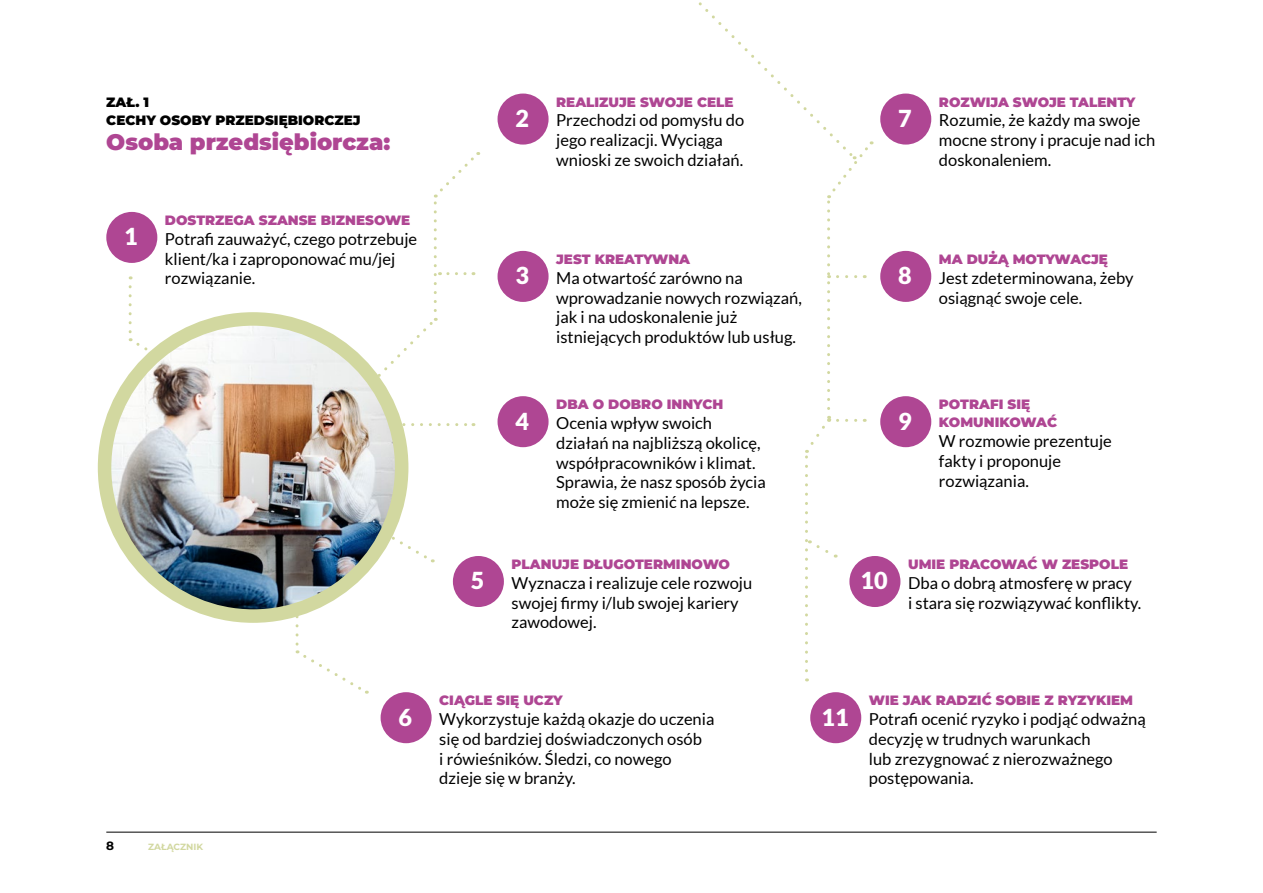
<style>
.page{position:relative;width:1263px;height:893px;background:#fff}
.page>*{position:absolute;margin:0;border:0;box-sizing:border-box;transform-origin:0 0}
.t1{font:900 23.4px "Lato";color:#fff}
.t2{font:900 22.5px "Montserrat";color:#af4693}
.t3{font:16.5px/19.8px "Lato";color:#000}
.t4{font:900 13.5px/18px "Montserrat";color:#af4693}
.t5{font:900 13.5px/18px "Montserrat";color:#000}
.t6{font:700 12px "Montserrat";color:#000}
.t7{font:700 9px "Montserrat";color:#d2d8a0}
</style>
<div class="page">
<hr style="left:106px;top:832px;width:1051px;height:1px;background:#000">
<div style="left:106px;top:212px;width:51px;height:51px;background:#af4693;border-radius:50%"></div>
<div style="left:497px;top:94px;width:52px;height:51px;background:#af4693;border-radius:50%"></div>
<div style="left:497px;top:396px;width:52px;height:51px;background:#af4693;border-radius:50%"></div>
<div style="left:453px;top:556px;width:51px;height:51px;background:#af4693;border-radius:50%"></div>
<div style="left:381px;top:692px;width:51px;height:51px;background:#af4693;border-radius:50%"></div>
<div style="left:880px;top:94px;width:51px;height:51px;background:#af4693;border-radius:50%"></div>
<div style="left:880px;top:251px;width:51px;height:51px;background:#af4693;border-radius:50%"></div>
<div style="left:880px;top:396px;width:51px;height:51px;background:#af4693;border-radius:50%"></div>
<div style="left:849px;top:556px;width:51px;height:51px;background:#af4693;border-radius:50%"></div>
<div style="left:810px;top:692px;width:51px;height:51px;background:#af4693;border-radius:50%"></div>
<div style="left:497px;top:251px;width:52px;height:51px;background:#af4693;border-radius:50%"></div>
<svg style="left:129px;top:287px;width:64px;height:91px"></svg>
<svg style="left:296px;top:580px;width:71px;height:114px"></svg>
<svg style="left:297px;top:318px;width:177px;height:245px"></svg>
<svg style="left:434px;top:152px;width:45px;height:159px"></svg>
<svg style="left:805px;top:416px;width:60px;height:255px"></svg>
<svg style="left:698px;top:2px;width:175px;height:406px"></svg>
<img style="left:105px;top:319px;width:297px;height:297px;border-radius:149px">
<div style="left:98px;top:312px;width:310px;height:311px;border:14px solid #d2d8a0;border-radius:50%"></div>
<p class="t5" style="left:106px;top:92px;width:256px">ZAŁ. 1<br>CECHY OSOBY PRZEDSIĘBIORCZEJ</p>
<h2 class="t2" style="left:106px;top:127px;width:285px">Osoba przedsiębiorcza:</h2>
<h1 class="t1" style="left:124px;top:223px;width:15px">1</h1>
<p class="t4" style="left:165px;top:211px;width:247px">DOSTRZEGA SZANSE BIZNESOWE</p>
<p class="t3" style="left:165px;top:229px;width:254px">Potrafi zauważyć, czego potrzebuje klient/ka i zaproponować mu/jej rozwiązanie.</p>
<h1 class="t1" style="left:515px;top:105px;width:15px">2</h1>
<p class="t4" style="left:556px;top:92px;width:179px">REALIZUJE SWOJE CELE</p>
<p class="t3" style="left:556px;top:110px;width:190px">Przechodzi od pomysłu do jego realizacji. Wyciąga wnioski ze swoich działań.</p>
<h1 class="t1" style="left:471px;top:567px;width:15px">5</h1>
<h1 class="t1" style="left:515px;top:262px;width:15px">3</h1>
<h1 class="t1" style="left:515px;top:407px;width:15px">4</h1>
<p class="t4" style="left:556px;top:250px;width:135px">JEST KREATYWNA</p>
<p class="t3" style="left:556px;top:268px;width:247px">Ma otwartość zarówno na wprowadzanie nowych rozwiązań, jak i na udoskonalenie już istniejących produktów lub usług.</p>
<p class="t4" style="left:556px;top:395px;width:169px">DBA O DOBRO INNYCH</p>
<p class="t3" style="left:556px;top:413px;width:211px">Ocenia wpływ swoich działań na najbliższą okolicę, współpracowników i klimat.<br>Sprawia, że nasz sposób życia może się zmienić na lepsze.</p>
<p class="t4" style="left:512px;top:555px;width:220px">PLANUJE DŁUGOTERMINOWO</p>
<p class="t3" style="left:512px;top:573px;width:242px">Wyznacza i realizuje cele rozwoju swojej firmy i/lub swojej kariery zawodowej.</p>
<h1 class="t1" style="left:898px;top:105px;width:15px">7</h1>
<p class="t4" style="left:939px;top:92px;width:198px">ROZWIJA SWOJE TALENTY</p>
<p class="t3" style="left:939px;top:110px;width:218px">Rozumie, że każdy ma swoje mocne strony i pracuje nad ich doskonaleniem.</p>
<h1 class="t1" style="left:898px;top:262px;width:15px">8</h1>
<p class="t4" style="left:939px;top:250px;width:171px">MA DUŻĄ MOTYWACJĘ</p>
<p class="t3" style="left:939px;top:268px;width:196px">Jest zdeterminowana, żeby osiągnąć swoje cele.</p>
<h1 class="t1" style="left:898px;top:407px;width:15px">9</h1>
<p class="t4" style="left:939px;top:395px;width:120px">POTRAFI SIĘ<br>KOMUNIKOWAĆ</p>
<p class="t3" style="left:939px;top:431px;width:174px">W rozmowie prezentuje fakty i proponuje rozwiązania.</p>
<h1 class="t1" style="left:861px;top:567px;width:29px">10</h1>
<p class="t4" style="left:908px;top:555px;width:222px">UMIE PRACOWAĆ W ZESPOLE</p>
<p class="t3" style="left:908px;top:573px;width:235px">Dba o dobrą atmosferę w pracy<br>i stara się rozwiązywać konflikty.</p>
<p class="t6" style="left:106px;top:837px;width:9px">8</p>
<p class="t7" style="left:148px;top:841px;width:56px">ZAŁĄCZNIK</p>
<h1 class="t1" style="left:399px;top:703px;width:15px">6</h1>
<p class="t4" style="left:439px;top:691px;width:125px">CIĄGLE SIĘ UCZY</p>
<p class="t3" style="left:439px;top:709px;width:277px">Wykorzystuje każdą okazje do uczenia się od bardziej doświadczonych osób<br>i rówieśników. Śledzi, co nowego dzieje się w branży.</p>
<h1 class="t1" style="left:821px;top:703px;width:29px">11</h1>
<p class="t4" style="left:869px;top:691px;width:266px">WIE JAK RADZIĆ SOBIE Z RYZYKIEM</p>
<p class="t3" style="left:869px;top:709px;width:278px">Potrafi ocenić ryzyko i podjąć odważną decyzję w trudnych warunkach<br>lub zrezygnować z nierozważnego postępowania.</p>
</div>
